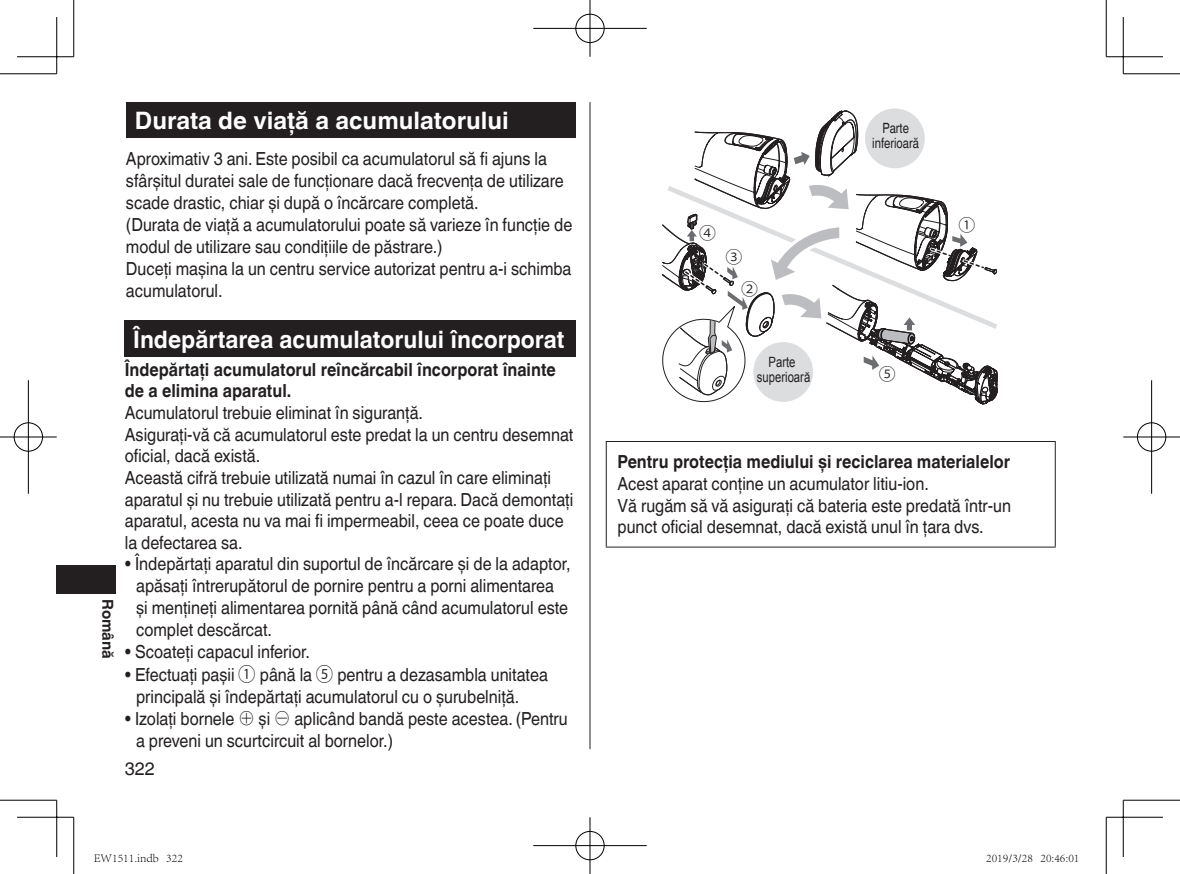
<style>
.page{position:relative;width:1180px;height:874px;background:#fff}
.page>*{position:absolute;margin:0;border:0;box-sizing:border-box;transform-origin:0 0}
.t1{font:700 24px "Helvetica World";color:#fff;scale:.95 1}
.t2{font:700 24px "Helvetica World";color:#fff}
.t3{font:18px/22px "Helvetica World";color:#231f20;scale:.9 1}
.t4{font:700 18px/21.6px "Helvetica World";color:#231f20;scale:.9 1}
.t5{font:18px "Helvetica World";color:#231f20}
.t6{font:15.8px "Rope Sequence Number HT R";color:#231f20}
.t7{font:700 15px "Helvetica World";color:#231f20}
.t8{font:14.2px/15px "Helvetica World";color:#231f20;text-align:center;scale:.8 1}
.t9{font:14.2px/15px "Arial";color:#231f20;text-align:center;scale:.8 1}
.t10{font:300 12px "Adobe Song Std";color:#000}
.s1{font-family:"Rope Sequence Number HT R"}
.s2{font-family:"Shin Go Pro";font-weight:300}
</style>
<div class="page">
<div style="left:57px;top:565px;width:58px;height:28px;background:#231f20"></div>
<svg style="left:661px;top:109px;width:337px;height:296px"></svg>
<div style="left:125px;top:320px;width:450px;height:37px;background:#231f20"></div>
<div style="left:126px;top:103px;width:450px;height:35px;background:#231f20"></div>
<hr style="left:126px;top:102px;width:449px;height:1px;background:#231f20">
<hr style="left:605px;top:442px;width:1px;height:104px;background:#231f20">
<hr style="left:1054px;top:442px;width:1px;height:104px;background:#231f20">
<hr style="left:605px;top:441px;width:450px;height:1px;background:#231f20">
<hr style="left:605px;top:546px;width:450px;height:1px;background:#231f20">
<hr style="left:589px;top:102px;width:1px;height:646px;background:#231f20">
<hr style="left:0;top:73px;width:57px;height:1px;background:#000">
<hr style="left:1123px;top:73px;width:56px;height:1px;background:#000">
<hr style="left:0;top:799px;width:57px;height:1px;background:#000">
<hr style="left:1123px;top:799px;width:56px;height:1px;background:#000">
<hr style="left:73px;top:0;width:1px;height:57px;background:#000">
<hr style="left:73px;top:816px;width:1px;height:57px;background:#000">
<hr style="left:1105px;top:0;width:1px;height:57px;background:#000">
<hr style="left:1105px;top:816px;width:1px;height:57px;background:#000">
<hr style="left:17px;top:56px;width:57px;height:1px;background:#000">
<hr style="left:1106px;top:56px;width:56px;height:1px;background:#000">
<hr style="left:17px;top:816px;width:57px;height:1px;background:#000">
<hr style="left:1106px;top:816px;width:56px;height:1px;background:#000">
<hr style="left:56px;top:17px;width:1px;height:57px;background:#000">
<hr style="left:56px;top:799px;width:1px;height:57px;background:#000">
<hr style="left:1122px;top:17px;width:1px;height:57px;background:#000">
<hr style="left:1122px;top:799px;width:1px;height:57px;background:#000">
<div style="left:574px;top:13px;width:31px;height:31px;border:3px solid #fff;border-radius:50%"></div>
<hr style="left:533px;top:27px;width:113px;height:3px;background:#fff">
<hr style="left:588px;top:0;width:3px;height:57px;background:#fff">
<div style="left:575px;top:14px;width:29px;height:29px;border:1px solid #000;border-radius:50%"></div>
<hr style="left:533px;top:28px;width:113px;height:1px;background:#000">
<hr style="left:589px;top:0;width:1px;height:57px;background:#000">
<div style="left:574px;top:829px;width:31px;height:31px;border:3px solid #fff;border-radius:50%"></div>
<hr style="left:533px;top:843px;width:113px;height:3px;background:#fff">
<hr style="left:588px;top:816px;width:3px;height:57px;background:#fff">
<div style="left:575px;top:830px;width:29px;height:29px;border:1px solid #000;border-radius:50%"></div>
<hr style="left:533px;top:844px;width:113px;height:1px;background:#000">
<hr style="left:589px;top:816px;width:1px;height:57px;background:#000">
<div style="left:13px;top:421px;width:31px;height:31px;border:3px solid #fff;border-radius:50%"></div>
<hr style="left:0;top:435px;width:57px;height:3px;background:#fff">
<hr style="left:27px;top:380px;width:3px;height:113px;background:#fff">
<div style="left:14px;top:422px;width:29px;height:29px;border:1px solid #000;border-radius:50%"></div>
<hr style="left:0;top:436px;width:57px;height:1px;background:#000">
<hr style="left:28px;top:380px;width:1px;height:113px;background:#000">
<div style="left:1135px;top:421px;width:31px;height:31px;border:3px solid #fff;border-radius:50%"></div>
<hr style="left:1123px;top:435px;width:56px;height:3px;background:#fff">
<hr style="left:1149px;top:380px;width:3px;height:113px;background:#fff">
<div style="left:1136px;top:422px;width:29px;height:29px;border:1px solid #000;border-radius:50%"></div>
<hr style="left:1123px;top:436px;width:56px;height:1px;background:#000">
<hr style="left:1151px;top:380px;width:1px;height:113px;background:#000">
<h1 class="t2" style="left:135px;top:107px;width:375px">Durata de viață a acumulatorului</h1>
<p class="t3" style="left:126px;top:148px;width:497px">Aproximativ 3 ani. Este posibil ca acumulatorul să fi ajuns la sfârșitul duratei sale de funcționare dacă frecvența de utilizare scade drastic, chiar şi după o încărcare completă.<br>(Durata de viaţă a acumulatorului poate să varieze în funcţie de modul de utilizare sau condiţiile de păstrare.)<br>Duceţi maşina la un centru service autorizat pentru a-i schimba acumulatorul.</p>
<p class="t7" style="left:116px;top:599px;width:61px;rotate:90deg">Română</p>
<h1 class="t1" style="left:133px;top:325px;width:455px">Îndepărtarea acumulatorului încorporat</h1>
<p class="t4" style="left:125px;top:358px;width:480px">Îndepărtaţi acumulatorul reîncărcabil încorporat înainte de a elimina aparatul.</p>
<p class="t3" style="left:125px;top:402px;width:500px">Acumulatorul trebuie eliminat în siguranță.<br>Asiguraţi-vă că acumulatorul este predat la un centru desemnat oficial, dacă există.<br>Această cifră trebuie utilizată numai în cazul în care eliminați aparatul și nu trebuie utilizată pentru a-l repara. Dacă demontaţi aparatul, acesta nu va mai fi impermeabil, ceea ce poate duce la defectarea sa.</p>
<p class="t3" style="left:136px;top:553px;width:484px;text-indent:-11px">• Îndepărtați aparatul din suportul de încărcare și de la adaptor, apăsați întrerupătorul de pornire pentru a porni alimentarea<br>și mențineți alimentarea pornită până când acumulatorul este complet descărcat.</p>
<p class="t3" style="left:125px;top:641px;width:207px">• Scoateţi capacul inferior.</p>
<p class="t3" style="left:136px;top:663px;width:459px;text-indent:-11px">• Efectuați pașii <span class="s1">A</span> până la <span class="s1">E</span> pentru a dezasambla unitatea principală și îndepărtați acumulatorul cu o șurubelniță.</p>
<p class="t3" style="left:136px;top:707px;width:481px;text-indent:-11px">• Izolați bornele <span class="s2">⊕</span> și <span class="s2">⊖</span> aplicând bandă peste acestea. (Pentru a preveni un scurtcircuit al bornelor.)</p>
<p class="t5" style="left:125px;top:757px;width:32px">322</p>
<p class="t6" style="left:699px;top:225px;width:18px">D</p>
<p class="t6" style="left:725px;top:248px;width:18px">C</p>
<p class="t6" style="left:741px;top:281px;width:18px">B</p>
<p class="t9" style="left:756px;top:354px;width:68px">Parte superioară</p>
<p class="t8" style="left:872px;top:121px;width:60px">Parte inferioară</p>
<p class="t6" style="left:958px;top:217px;width:18px">A</p>
<p class="t6" style="left:879px;top:366px;width:18px">E</p>
<p class="t4" style="left:617px;top:451px;width:437px">Pentru protecţia mediului şi reciclarea materialelor</p>
<p class="t3" style="left:617px;top:472px;width:438px">Acest aparat conţine un acumulator litiu-ion.<br>Vă rugăm să vă asiguraţi că bateria este predată într-un punct oficial desemnat, dacă există unul în ţara dvs.</p>
<p class="t10" style="left:94px;top:850px;width:91px">EW1511.indb 322</p>
<p class="t10" style="left:986px;top:850px;width:95px">2019/3/28 20:46:01</p>
</div>
